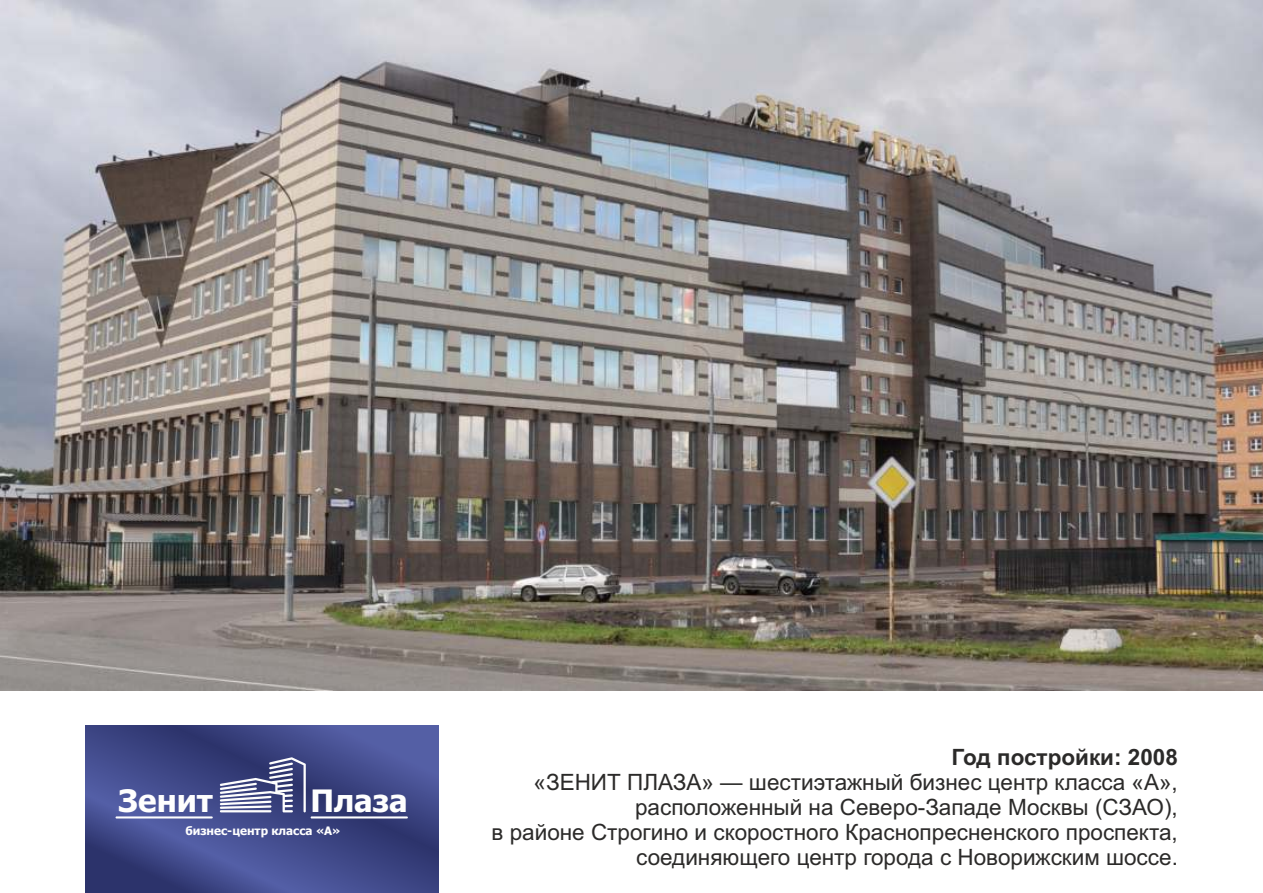
<style>
.page{position:relative;width:1263px;height:893px;background:#fff}
.page>*{position:absolute;margin:0;border:0;box-sizing:border-box;transform-origin:0 0}
.t1{font:700 30.9px "Tahoma";color:#fefefe}
.t2{font:22.5px/25.2px "Arial";color:#2b2a29;text-align:right}
.t3{font:700 22.5px "Arial";color:#2b2a29}
.t4{font:700 11.7px "Tahoma";color:#fefefe}
</style>
<div class="page">
<img style="left:0;top:0;width:1263px;height:690px">
<svg style="left:85px;top:725px;width:353px;height:168px;background:#404989"></svg>
<svg style="left:220px;top:757px;width:86px;height:55px"></svg>
<hr style="left:311px;top:816px;width:97px;height:2px;background:#fefefe">
<hr style="left:116px;top:816px;width:97px;height:2px;background:#fefefe">
<h1 class="t1" style="left:119px;top:788px;width:96px">Зенит</h1>
<h1 class="t1" style="left:310px;top:788px;width:99px">Плаза</h1>
<p class="t4" style="left:185px;top:826px;width:157px">бизнес-центр класса «А»</p>
<p class="t3" style="left:951px;top:748px;width:228px">Год постройки: 2008</p>
<p class="t2" style="left:491px;top:772px;width:688px">«ЗЕНИТ ПЛАЗА» — шестиэтажный бизнес центр класса «А», расположенный на Северо-Западе Москвы (СЗАО),<br>в районе Строгино и скоростного Краснопресненского проспекта, соединяющего центр города с Новорижским шоссе.</p>
</div>
